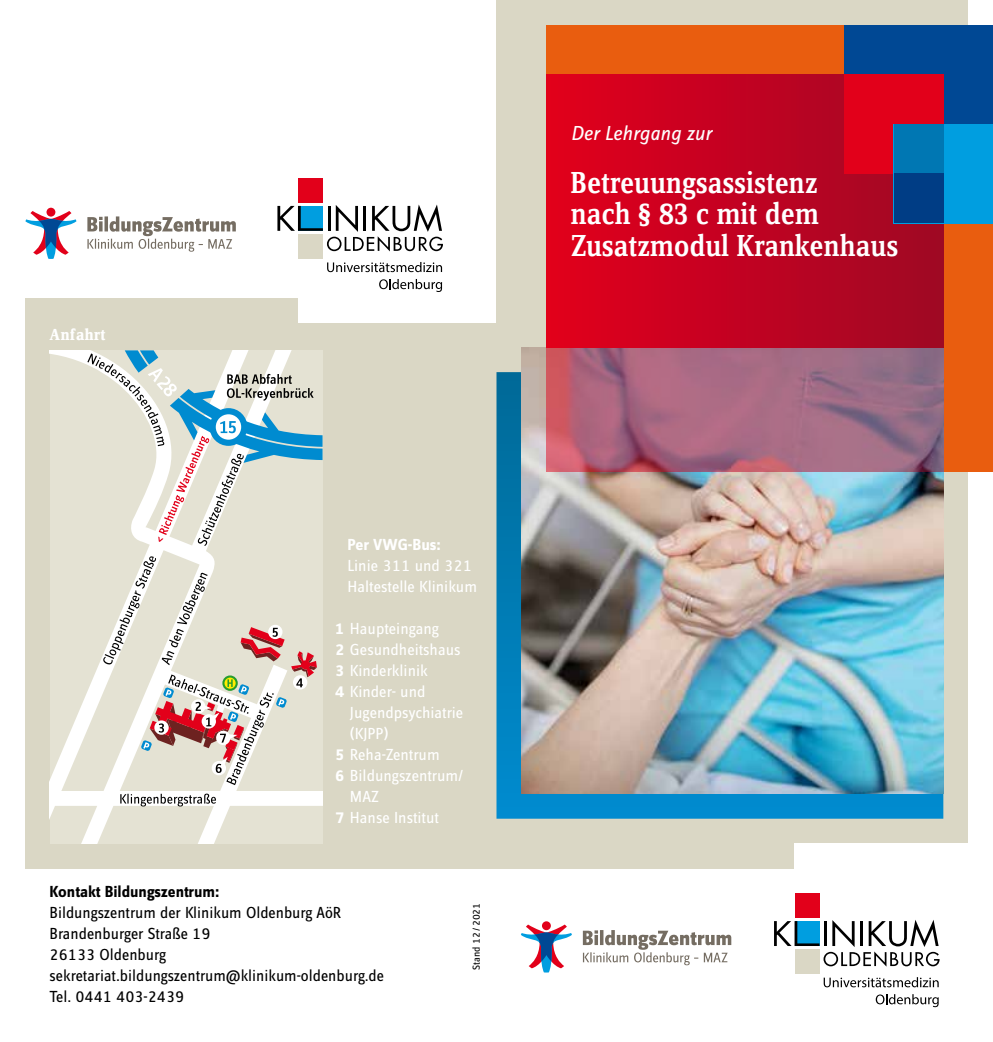
<style>
.page{position:relative;width:993px;height:1042px;background:#fff}
.page>*{position:absolute;margin:0;border:0;box-sizing:border-box;transform-origin:0 0}
.t1{font:500 31.5px/31.5px "Zine Serif Dis";color:#fff}
.t2{font:21px "Zine Sans Dis Regular Italic Tf";color:#fff}
.t3{font:16.62px/21px "Zine Sans Dis Regular Roman Tf";color:#fff}
.t4{font:16.62px/21px "Zine Sans Dis Regular Roman Tf";color:#000}
.t5{font:700 16.62px "Zine Sans Dis";color:#000}
.t6{font:16.62px "Zine Sans Dis Bold Roman Tf";color:#fff}
.t7{font:16.62px "Zine Serif Dis Bold Roman Tf";letter-spacing:.025em;color:#fff}
.t8{font:10.5px "Zine Sans Dis Regular Roman Tf";color:#000}
.s1{font-family:"Zine Sans Dis Bold Roman Tf"}
</style>
<div class="page">
<div style="left:25px;top:298px;width:496px;height:570px;background:#dad7c5"></div>
<div style="left:298px;top:124px;width:198px;height:198px;background:#fff"></div>
<div style="left:496px;top:0;width:471px;height:868px;background:#dad7c5"></div>
<div style="left:794px;top:843px;width:198px;height:199px;background:#fff"></div>
<div style="left:546px;top:25px;width:446px;height:446px;background:#e95d0f"></div>
<svg style="left:496px;top:372px;width:447px;height:447px;background:#0c87c1"></svg>
<img style="left:521px;top:347px;width:422px;height:447px">
<svg style="left:546px;top:347px;width:397px;height:124px;background:#a4667e"></svg>
<div style="left:546px;top:74px;width:397px;height:273px;background:linear-gradient(to right,#e3001c,#9f0825)"></div>
<div style="left:794px;top:893px;width:25px;height:25px;background:#e2001a"></div>
<div style="left:794px;top:949px;width:25px;height:25px;background:#dad7c5"></div>
<svg style="left:774px;top:920px;width:165px;height:46px"></svg>
<svg style="left:823px;top:977px;width:115px;height:10px"></svg>
<svg style="left:875px;top:994px;width:63px;height:13px"></svg>
<div style="left:298px;top:178px;width:25px;height:25px;background:#e2001a"></div>
<div style="left:298px;top:234px;width:25px;height:25px;background:#dad7c5"></div>
<svg style="left:277px;top:204px;width:166px;height:47px"></svg>
<svg style="left:327px;top:262px;width:115px;height:10px"></svg>
<svg style="left:379px;top:279px;width:63px;height:13px"></svg>
<svg style="left:50px;top:350px;width:272px;height:493px;fill:#e4e2d3"></svg>
<div style="left:268px;top:625px;width:14px;height:14px;background:#fff;border-radius:50%"></div>
<svg style="left:293px;top:675px;width:14px;height:14px"></svg>
<svg style="left:276px;top:697px;width:11px;height:11px"></svg>
<svg style="left:87px;top:353px;width:187px;height:453px;fill:#e4e2d3"></svg>
<div style="left:222px;top:675px;width:16px;height:16px;border:2px solid #269d2e;border-radius:50%"></div>
<svg style="left:125px;top:350px;width:197px;height:192px"></svg>
<svg style="left:291px;top:651px;width:26px;height:36px"></svg>
<svg style="left:240px;top:627px;width:44px;height:34px"></svg>
<svg style="left:141px;top:679px;width:108px;height:96px"></svg>
<svg style="left:541px;top:921px;width:9px;height:9px"></svg>
<svg style="left:521px;top:924px;width:50px;height:48px"></svg>
<svg style="left:582px;top:930px;width:149px;height:35px"></svg>
<div style="left:46px;top:208px;width:9px;height:9px;background:#e2001a;border-radius:50%"></div>
<svg style="left:25px;top:211px;width:51px;height:48px"></svg>
<svg style="left:87px;top:216px;width:149px;height:36px"></svg>
<div style="left:843px;top:25px;width:149px;height:149px;background:#004894"></div>
<div style="left:843px;top:74px;width:100px;height:100px;background:#e2001a"></div>
<div style="left:893px;top:124px;width:99px;height:99px;background:#009ee0"></div>
<div style="left:893px;top:124px;width:50px;height:50px;background:#0077b3"></div>
<div style="left:893px;top:174px;width:50px;height:49px;background:#003d85"></div>
<p class="t7" style="left:50px;top:326px;width:57px">Anfahrt</p>
<p class="t6" style="left:347px;top:536px;width:95px">Per VWG-Bus:</p>
<p class="t3" style="left:347px;top:556px;width:131px">Linie 311 und 321<br>Haltestelle Klinikum</p>
<p class="t3" style="left:335px;top:619px;width:127px"><span class="s1">1</span> Haupteingang<br><span class="s1">2</span> Gesundheitshaus<br><span class="s1">3</span> Kinderklinik<br><span class="s1">4</span> Kinder- und</p>
<p class="t3" style="left:350px;top:703px;width:115px">Jugendpsychiatrie</p>
<p class="t3" style="left:350px;top:724px;width:40px">(KJPP)</p>
<p class="t3" style="left:335px;top:745px;width:106px"><span class="s1">5</span> Reha-Zentrum</p>
<p class="t3" style="left:335px;top:766px;width:130px"><span class="s1">6</span> Bildungszentrum/</p>
<p class="t3" style="left:350px;top:787px;width:30px">MAZ</p>
<p class="t3" style="left:335px;top:808px;width:105px"><span class="s1">7</span> Hanse Institut</p>
<p class="t5" style="left:50px;top:882px;width:171px">Kontakt Bildungszentrum:</p>
<p class="t4" style="left:50px;top:902px;width:335px">Bildungszentrum der Klinikum Oldenburg AöR<br>Brandenburger Straße 19<br>26133 Oldenburg sekretariat.bildungszentrum@klinikum-oldenburg.de<br>Tel. 0441 403-2439</p>
<p class="t8" style="left:471px;top:970px;width:69px;rotate:-90deg">Stand 12/2021</p>
<p class="t2" style="left:570px;top:123px;width:142px">Der Lehrgang zur</p>
<h1 class="t1" style="left:570px;top:168px;width:329px">Betreuungsassistenz<br>nach § 83 c mit dem<br>Zusatzmodul Krankenhaus</h1>
</div>
